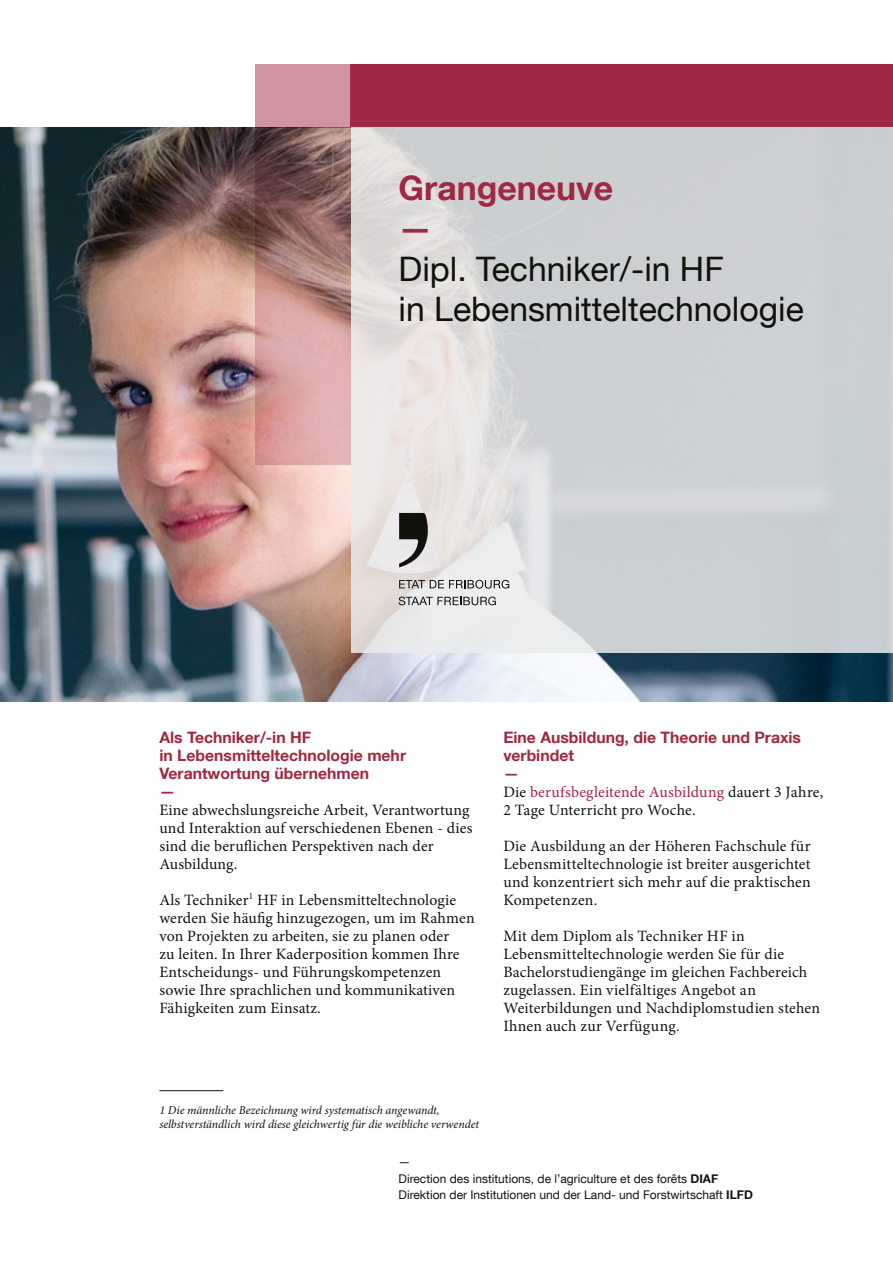
<style>
.page{position:relative;width:893px;height:1263px;background:#fff}
.page>*{position:absolute;margin:0;border:0;box-sizing:border-box;transform-origin:0 0}
.Titre_Fiche{font:33.75px/40.5px "Helvetica Neue LT Com";color:#12120d}
.Titre_Grangeneuve{font:700 33.75px "Helvetica Neue LT Com";color:#a02842}
.Texte_courant{font:15.75px/18px "Minion Pro";letter-spacing:.01em;color:#12120d}
.Sous-titre{font:15.75px/18px "Minion Pro";letter-spacing:.01em;color:#12120d}
.Sous-titre-2{font:700 15.75px/18px "Helvetica Neue LT Com";color:#a02842}
.t1{font:12px "Helvetica Neue LT Com";color:#12120d}
.t2{font:italic 12px/14.4px "Minion Pro";letter-spacing:-.005em;color:#12120d}
.s1{color:#a02842}
.s2{font-weight:700}
</style>
<div class="page">
<hr style="left:159px;top:1090px;width:64px;height:1px;background:#12120d">
<img style="left:0;top:128px;width:893px;height:574px">
<div style="left:255px;top:64px;width:96px;height:64px;background:#d093a0"></div>
<div style="left:351px;top:64px;width:542px;height:64px;background:#a02842"></div>
<svg style="left:351px;top:128px;width:542px;height:525px;background:#d3d5d6"></svg>
<svg style="left:255px;top:128px;width:96px;height:337px;background:#b08280"></svg>
<svg style="left:399px;top:513px;width:30px;height:54px;background:#6b6a68"></svg>
<svg style="left:399px;top:580px;width:110px;height:9px"></svg>
<svg style="left:399px;top:597px;width:97px;height:8px"></svg>
<p class="Titre_Grangeneuve" style="left:399px;top:166px;width:216px">Grangeneuve</p>
<p class="Titre_Grangeneuve" style="left:399px;top:207px;width:35px">—</p>
<p class="Titre_Fiche" style="left:399px;top:247px;width:407px">Dipl. Techniker/-in HF<br>in Lebensmitteltechnologie</p>
<p class="Sous-titre-2" style="left:159px;top:728px;width:153px">Als Techniker/-in HF</p>
<p class="Sous-titre-2" style="left:159px;top:746px;width:248px">in Lebensmitteltechnologie mehr<br>Verantwortung übernehmen</p>
<p class="Sous-titre-2" style="left:159px;top:782px;width:17px">—</p>
<p class="Texte_courant" style="left:159px;top:801px;width:314px">Eine abwechslungsreiche Arbeit, Verantwortung und Interaktion auf verschiedenen Ebenen - dies sind die beruflichen Perspektiven nach der Ausbildung.</p>
<p class="Texte_courant" style="left:159px;top:891px;width:317px">Als Techniker<sup>1</sup> HF in Lebensmitteltechnologie werden Sie häufig hinzugezogen, um im Rahmen von Projekten zu arbeiten, sie zu planen oder<br>zu leiten. In Ihrer Kaderposition kommen Ihre Entscheidungs- und Führungskompetenzen sowie Ihre sprachlichen und kommunikativen Fähigkeiten zum Einsatz.</p>
<p class="Sous-titre-2" style="left:503px;top:728px;width:299px">Eine Ausbildung, die Theorie und Praxis verbindet</p>
<p class="Sous-titre-2" style="left:503px;top:764px;width:17px">—</p>
<p class="Texte_courant" style="left:503px;top:783px;width:322px">Die <span class="s1">berufsbegleitende Ausbildung</span> dauert 3 Jahre,<br>2 Tage Unterricht pro Woche.</p>
<p class="Texte_courant" style="left:503px;top:837px;width:309px;text-align:justify">Die Ausbildung an der Höheren Fachschule für Lebensmitteltechnologie ist breiter ausgerichtet und konzentriert sich mehr auf die praktischen Kompetenzen.</p>
<p class="Sous-titre" style="left:503px;top:927px;width:318px">Mit dem Diplom als Techniker HF in Lebensmitteltechnologie werden Sie für die Bachelorstudiengänge im gleichen Fachbereich zugelassen. Ein vielfältiges Angebot an Weiterbildungen und Nachdiplomstudien stehen Ihnen auch zur Verfügung.</p>
<p class="t2" style="left:159px;top:1102px;width:321px">1 Die männliche Bezeichnung wird systematisch angewandt, selbstverständlich wird diese gleichwertig für die weibliche verwendet</p>
<p class="t1" style="left:399px;top:1154px;width:13px">—</p>
<p class="t1" style="left:399px;top:1171px;width:321px">Direction des institutions, de l’agriculture et des forêts <span class="s2">DIAF</span></p>
<p class="t1" style="left:399px;top:1187px;width:356px">Direktion der Institutionen und der Land- und Forstwirtschaft <span class="s2">ILFD</span></p>
</div>
